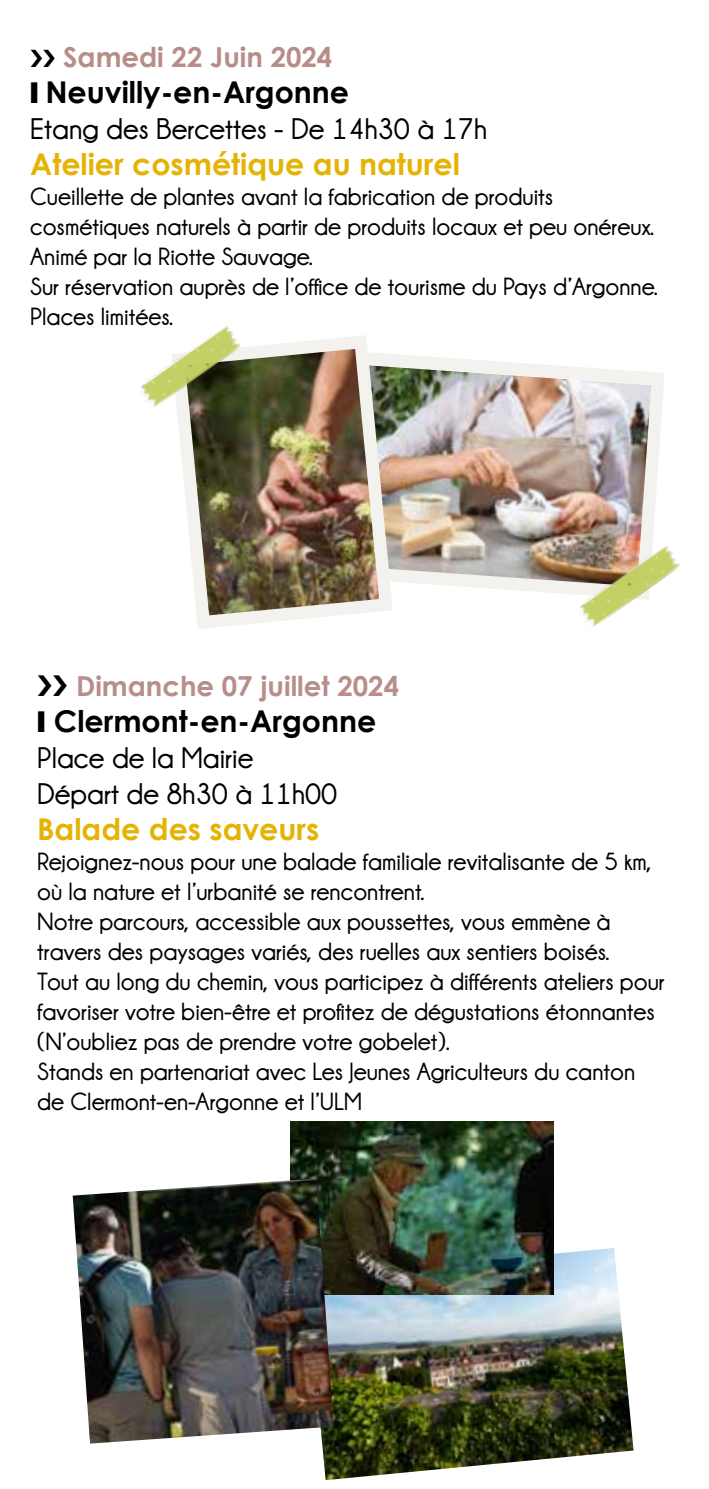
<style>
.page{position:relative;width:709px;height:1489px;background:#fff}
.page>*{position:absolute;margin:0;border:0;box-sizing:border-box;transform-origin:0 0}
.t1{font:700 30px/36px "Champagne&Limousines";color:#000}
.t2{font:700 30px "Century Gothic";color:#e4b305}
.t3{font:700 30px "Century Gothic";color:#000}
.t4{font:700 27.5px "Century Gothic";color:#b78e89}
.t5{font:700 27.5px "Century Gothic";color:#b78d89}
.t6{font:700 25px/30px "Champagne&Limousines";color:#000}
</style>
<div class="page">
<img style="left:322px;top:1247px;width:311px;height:232px">
<img style="left:399px;top:355px;width:266px;height:239px">
<img style="left:566px;top:541px;width:114px;height:86px">
<img style="left:177px;top:335px;width:222px;height:294px">
<img style="left:141px;top:326px;width:106px;height:87px">
<img style="left:291px;top:1121px;width:262px;height:173px">
<img style="left:73px;top:1178px;width:260px;height:265px">
<p class="t5" style="left:63px;top:36px;width:270px">Samedi 22 Juin 2024</p>
<p class="t3" style="left:45px;top:69px;width:305px">Neuvilly-en-Argonne</p>
<p class="t1" style="left:30px;top:111px;width:458px">Etang des Bercettes - De 14h30 à 17h</p>
<p class="t2" style="left:30px;top:141px;width:431px">Atelier cosmétique au naturel</p>
<p class="t6" style="left:30px;top:181px;width:629px">Cueillette de plantes avant la fabrication de produits cosmétiques naturels à partir de produits locaux et peu onéreux.<br>Animé par la Riotte Sauvage.<br>Sur réservation auprès de l’office de tourisme du Pays d’Argonne.<br>Places limitées.</p>
<p class="t4" style="left:76px;top:664px;width:324px">Dimanche 07 juillet 2024</p>
<p class="t3" style="left:54px;top:698px;width:324px">Clermont-en-Argonne</p>
<p class="t1" style="left:37px;top:739px;width:301px">Place de la Mairie<br>Départ de 8h30 à 11h00</p>
<p class="t2" style="left:37px;top:806px;width:283px">Balade des saveurs</p>
<p class="t6" style="left:37px;top:846px;width:629px">Rejoignez-nous pour une balade familiale revitalisante de 5 km, où la nature et l’urbanité se rencontrent.<br>Notre parcours, accessible aux poussettes, vous emmène à travers des paysages variés, des ruelles aux sentiers boisés.<br>Tout au long du chemin, vous participez à différents ateliers pour favoriser votre bien-être et profitez de dégustations étonnantes (N’oubliez pas de prendre votre gobelet).<br>Stands en partenariat avec Les Jeunes Agriculteurs du canton de Clermont-en-Argonne et l’ULM</p>
</div>
